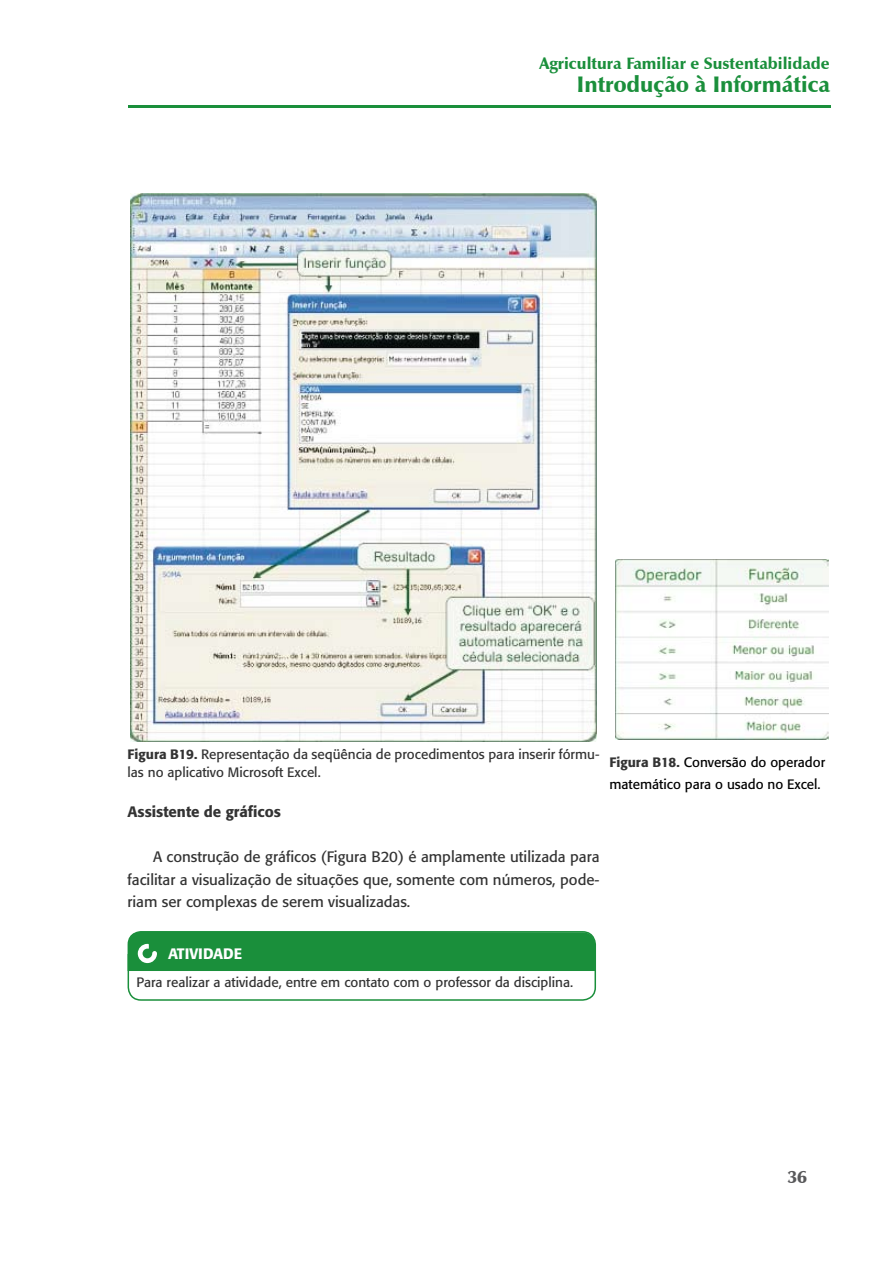
<style>
.page{position:relative;width:893px;height:1263px;background:#fff}
.page>*{position:absolute;margin:0;border:0;box-sizing:border-box;transform-origin:0 0}
.t1{font:900 22.5px "Zapf Humanist 601 BT";color:#1a8f3b}
.t2{font:900 18px "Zapf Humanist 601 BT";color:#58585a}
.t3{font:900 16.5px "Zapf Humanist 601 BT";color:#1a8f3b}
.t4{font:15px/22.5px "Formata";color:#333;text-align:justify}
.t5{font:500 15px "Formata";color:#333}
.t6{font:500 15px "Formata";color:#fff}
.t7{font:13.5px/18px "Formata";color:#333}
.t8{font:13.5px/22.5px "Formata";color:#000}
.s1{font-weight:500}
.s2{font-weight:500;color:#333}
</style>
<div class="page">
<hr style="left:128px;top:105px;width:703px;height:3px;background:#1a8f3b">
<img style="left:616px;top:559px;width:212px;height:180px">
<img style="left:130px;top:193px;width:467px;height:548px">
<div style="left:128px;top:931px;width:468px;height:70px;border:2px solid #1a8f3b;border-radius:13px"></div>
<div style="left:128px;top:954px;width:467px;height:17px;background:#1a8f3b"></div>
<div style="left:128px;top:931px;width:467px;height:36px;background:#1a8f3b"></div>
<p class="t3" style="left:539px;top:53px;width:292px">Agricultura Familiar e Sustentabilidade</p>
<h1 class="t1" style="left:577px;top:70px;width:255px">Introdução à Informática</h1>
<p class="t7" style="left:128px;top:745px;width:473px"><span class="s1">Figura B19.</span> Representação da seqüência de procedimentos para inserir fórmu&shy;las no aplicativo Microsoft Excel.</p>
<p class="t5" style="left:128px;top:803px;width:155px">Assistente de gráficos</p>
<p class="t4" style="left:128px;top:846px;width:474px;text-indent:26px">A construção de gráficos (Figura B20) é amplamente utilizada para facilitar a visualização de situações que, somente com números, pode&shy;riam ser complexas de serem visualizadas.</p>
<p class="t8" style="left:609px;top:751px;width:217px"><span class="s2">Figura B18.</span> Conversão do operador matemático para o usado no Excel.</p>
<p class="t6" style="left:168px;top:944px;width:18px">Atividade</p>
<p class="t7" style="left:136px;top:973px;width:438px">Para realizar a atividade, entre em contato com o professor da disciplina.</p>
<h2 class="t2" style="left:787px;top:1165px;width:21px">36</h2>
</div>
